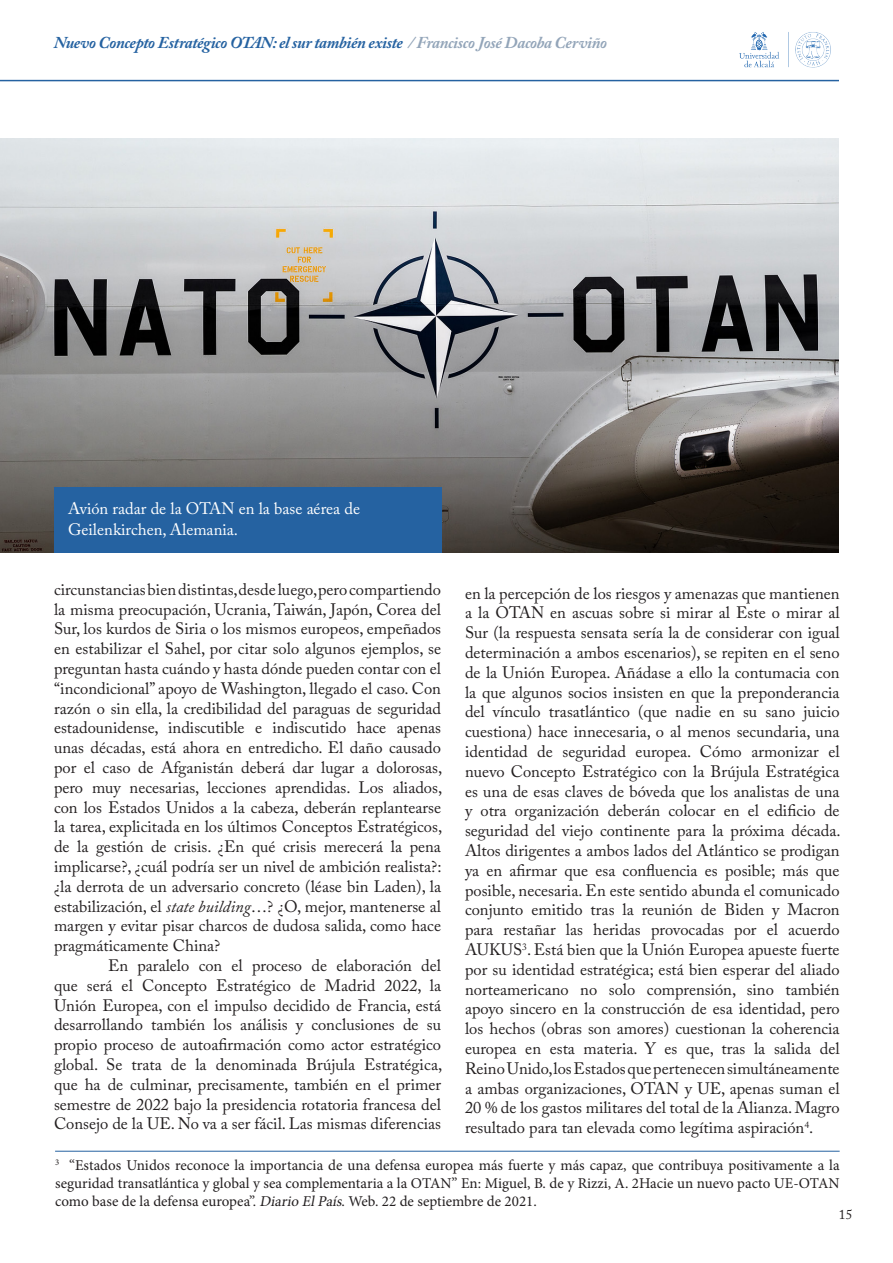
<style>
.page{position:relative;width:893px;height:1263px;background:#fff}
.page>*{position:absolute;margin:0;border:0;box-sizing:border-box;transform-origin:0 0}
.t1{font:16.5px/19.8px "Adobe Caslon Pro";color:#231f20;text-align:justify}
.t2{font:italic 700 16.5px "Adobe Caslon Pro";letter-spacing:-.02em;color:#2562a1}
.t3{font:16.5px/21px "Adobe Caslon Pro";color:#fff}
.t4{font:15px/18px "Minion Pro";color:#231f20;text-align:justify}
.t5{font:13.5px "Adobe Caslon Pro";color:#231f20}
.s1{color:#93a5b9}
.s2{font-style:italic}
</style>
<div class="page">
<hr style="left:0;top:80px;width:839px;height:1px;background:#2562a1">
<img style="left:0;top:138px;width:839px;height:415px">
<img style="left:739px;top:32px;width:92px;height:36px">
<div style="left:54px;top:488px;width:387px;height:65px;background:#2562a1"></div>
<hr style="left:55px;top:1151px;width:785px;height:1px;background:#2562a1">
<p class="t2" style="left:54px;top:33px;width:555px">Nuevo Concepto Estratégico OTAN: el sur también existe <span class="s1">/ Francisco José Dacoba Cerviño</span></p>
<p class="t3" style="left:68px;top:497px;width:293px">Avión radar de la OTAN en la base aérea de<br>Geilenkirchen, Alemania.</p>
<p class="t1" style="left:54px;top:579px;width:390px">circunstancias bien distintas, desde luego, pero compartiendo la misma preocupación, Ucrania, Taiwán, Japón, Corea del Sur, los kurdos de Siria o los mismos europeos, empeñados en estabilizar el Sahel, por citar solo algunos ejemplos, se preguntan hasta cuándo y hasta dónde pueden contar con el “incondicional” apoyo de Washington, llegado el caso. Con razón o sin ella, la credibilidad del paraguas de seguridad estadounidense, indiscutible e indiscutido hace apenas unas décadas, está ahora en entredicho. El daño causado por el caso de Afganistán deberá dar lugar a dolorosas, pero muy necesarias, lecciones aprendidas. Los aliados, con los Estados Unidos a la cabeza, deberán replantearse la tarea, explicitada en los últimos Conceptos Estratégicos, de la gestión de crisis. ¿En qué crisis merecerá la pena implicarse?, ¿cuál podría ser un nivel de ambición realista?: ¿la derrota de un adversario concreto (léase bin Laden), la estabilización, el <span class="s2">state building</span>…? ¿O, mejor, mantenerse al margen y evitar pisar charcos de dudosa salida, como hace pragmáticamente China?</p>
<p class="t1" style="left:54px;top:955px;width:390px;text-indent:54px">En paralelo con el proceso de elaboración del que será el Concepto Estratégico de Madrid 2022, la Unión Europea, con el impulso decidido de Francia, está desarrollando también los análisis y conclusiones de su propio proceso de autoafirmación como actor estratégico global. Se trata de la denominada Brújula Estratégica, que ha de culminar, precisamente, también en el primer semestre de 2022 bajo la presidencia rotatoria francesa del Consejo de la UE. No va a ser fácil. Las mismas diferencias</p>
<p class="t1" style="left:465px;top:583px;width:377px">en la percepción de los riesgos y amenazas que mantienen a la OTAN en ascuas sobre si mirar al Este o mirar al Sur (la respuesta sensata sería la de considerar con igual determinación a ambos escenarios), se repiten en el seno de la Unión Europea. Añádase a ello la contumacia con la que algunos socios insisten en que la preponderancia del vínculo trasatlántico (que nadie en su sano juicio cuestiona) hace innecesaria, o al menos secundaria, una identidad de seguridad europea. Cómo armonizar el nuevo Concepto Estratégico con la Brújula Estratégica es una de esas claves de bóveda que los analistas de una y otra organización deberán colocar en el edificio de seguridad del viejo continente para la próxima década.<br>Altos dirigentes a ambos lados del Atlántico se prodigan ya en afirmar que esa confluencia es posible; más que posible, necesaria. En este sentido abunda el comunicado conjunto emitido tras la reunión de Biden y Macron para restañar las heridas provocadas por el acuerdo AUKUS<sup>3</sup>. Está bien que la Unión Europea apueste fuerte por su identidad estratégica; está bien esperar del aliado norteamericano no solo comprensión, sino también apoyo sincero en la construcción de esa identidad, pero los hechos (obras son amores) cuestionan la coherencia europea en esta materia. Y es que, tras la salida del Reino Unido, los Estados que pertenecen simultáneamente a ambas organizaciones, OTAN y UE, apenas suman el 20 % de los gastos militares del total de la Alianza. Magro resultado para tan elevada como legítima aspiración<sup>4</sup>.</p>
<p class="t4" style="left:55px;top:1156px;width:786px"><sup>3</sup> “Estados Unidos reconoce la importancia de una defensa europea más fuerte y más capaz, que contribuya positivamente a la seguridad transatlántica y global y sea complementaria a la OTAN” En: Miguel, B. de y Rizzi, A. 2Hacie un nuevo pacto UE-OTAN como base de la defensa europea”. <span class="s2">Diario ElPaís</span>. Web. 22 de septiembre de 2021.</p>
<p class="t5" style="left:839px;top:1206px;width:15px">15</p>
</div>
